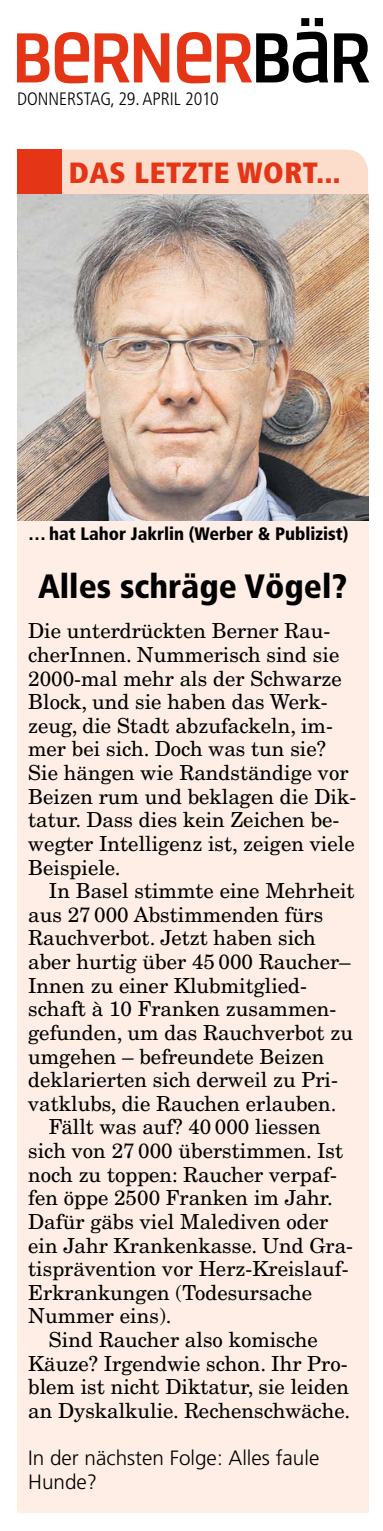
<style>
.page{position:relative;width:383px;height:1531px;background:#fff}
.page>*{position:absolute;margin:0;border:0;box-sizing:border-box;transform-origin:0 0}
.t1{font:74.25px "Berner Baer";letter-spacing:-.03em;color:#e53517}
.t2{font:900 condensed 33.75px "Frutiger";color:#000}
.t3{font:900 condensed 29.25px "Frutiger";letter-spacing:.02em;color:#e53517}
.t4{font:20.7px/23.6px "New Century Schlbk";color:#000}
.t5{font:300 20.7px/23.6px "Frutiger";color:#000}
.t6{font:900 condensed 18px "Frutiger";color:#000}
.t7{font:300 condensed 18px "Frutiger";color:#000}
.s1{color:#000}
</style>
<div class="page">
<div style="left:17px;top:194px;width:351px;height:1318px;background:#feeee5"></div>
<div style="left:62px;top:150px;width:306px;height:44px;background:#fcddcb"></div>
<div style="left:17px;top:150px;width:45px;height:44px;background:#e53517"></div>
<img style="left:17px;top:194px;width:351px;height:326px">
<h1 class="t1" style="left:13px;top:18px;width:360px">BERNER<span class="s1">BÄR</span></h1>
<p class="t7" style="left:17px;top:88px;width:203px">DONNERSTAG, 29. APRIL 2010</p>
<h3 class="t3" style="left:69px;top:155px;width:273px">DAS LETZTE WORT...</h3>
<p class="t6" style="left:28px;top:523px;width:322px">… hat Lahor Jakrlin (Werber &amp; Publizist)</p>
<h2 class="t2" style="left:38px;top:565px;width:310px">Alles schräge Vögel?</h2>
<p class="t4" style="left:28px;top:619px;width:329px">Die unterdrückten Berner Rau&shy;cherInnen. Nummerisch sind sie<br>2000-mal mehr als der Schwarze<br>Block, und sie haben das Werk&shy;zeug, die Stadt abzufackeln, im&shy;mer bei sich. Doch was tun sie?<br>Sie hängen wie Randständige vor<br>Beizen rum und beklagen die Dik&shy;tatur. Dass dies kein Zeichen be&shy;wegter Intelligenz ist, zeigen viele<br>Beispiele.</p>
<p class="t4" style="left:49px;top:879px;width:307px">In Basel stimmte eine Mehrheit</p>
<p class="t4" style="left:28px;top:902px;width:296px">aus 27 000 Abstimmenden fürs</p>
<p class="t4" style="left:28px;top:926px;width:289px">Rauchverbot. Jetzt haben sich</p>
<p class="t4" style="left:28px;top:950px;width:324px">aber hurtig über 45 000 Raucher–</p>
<p class="t4" style="left:28px;top:973px;width:280px">Innen zu einer Klubmitglied-</p>
<p class="t4" style="left:28px;top:997px;width:309px">schaft à 10 Franken zusammen-</p>
<p class="t4" style="left:28px;top:1021px;width:326px">gefunden, um das Rauchverbot zu</p>
<p class="t4" style="left:28px;top:1044px;width:297px">umgehen – befreundete Beizen</p>
<p class="t4" style="left:28px;top:1068px;width:311px">deklarierten sich derweil zu Pri-</p>
<p class="t4" style="left:28px;top:1091px;width:309px">vatklubs, die Rauchen erlauben.</p>
<p class="t4" style="left:49px;top:1115px;width:273px">Fällt was auf? 40 000 liessen</p>
<p class="t4" style="left:28px;top:1139px;width:316px">sich von 27 000 überstimmen. Ist</p>
<p class="t4" style="left:28px;top:1162px;width:310px">noch zu toppen: Raucher verpaf-</p>
<p class="t4" style="left:28px;top:1186px;width:306px">fen öppe 2500 Franken im Jahr.</p>
<p class="t4" style="left:28px;top:1209px;width:301px">Dafür gäbs viel Malediven oder</p>
<p class="t4" style="left:28px;top:1233px;width:326px">ein Jahr Krankenkasse. Und Gra-</p>
<p class="t4" style="left:28px;top:1257px;width:322px">tisprävention vor Herz-Kreislauf-</p>
<p class="t4" style="left:28px;top:1280px;width:285px">Erkrankungen (Todesursache</p>
<p class="t4" style="left:28px;top:1304px;width:145px">Nummer eins).</p>
<p class="t4" style="left:49px;top:1328px;width:270px">Sind Raucher also komische</p>
<p class="t4" style="left:28px;top:1351px;width:321px">Käuze? Irgendwie schon. Ihr Pro-</p>
<p class="t4" style="left:28px;top:1375px;width:322px">blem ist nicht Diktatur, sie leiden</p>
<p class="t4" style="left:28px;top:1398px;width:323px">an Dyskalkulie. Rechenschwäche.</p>
<p class="t5" style="left:28px;top:1446px;width:293px">In der nächsten Folge: Alles faule<br>Hunde?</p>
</div>
